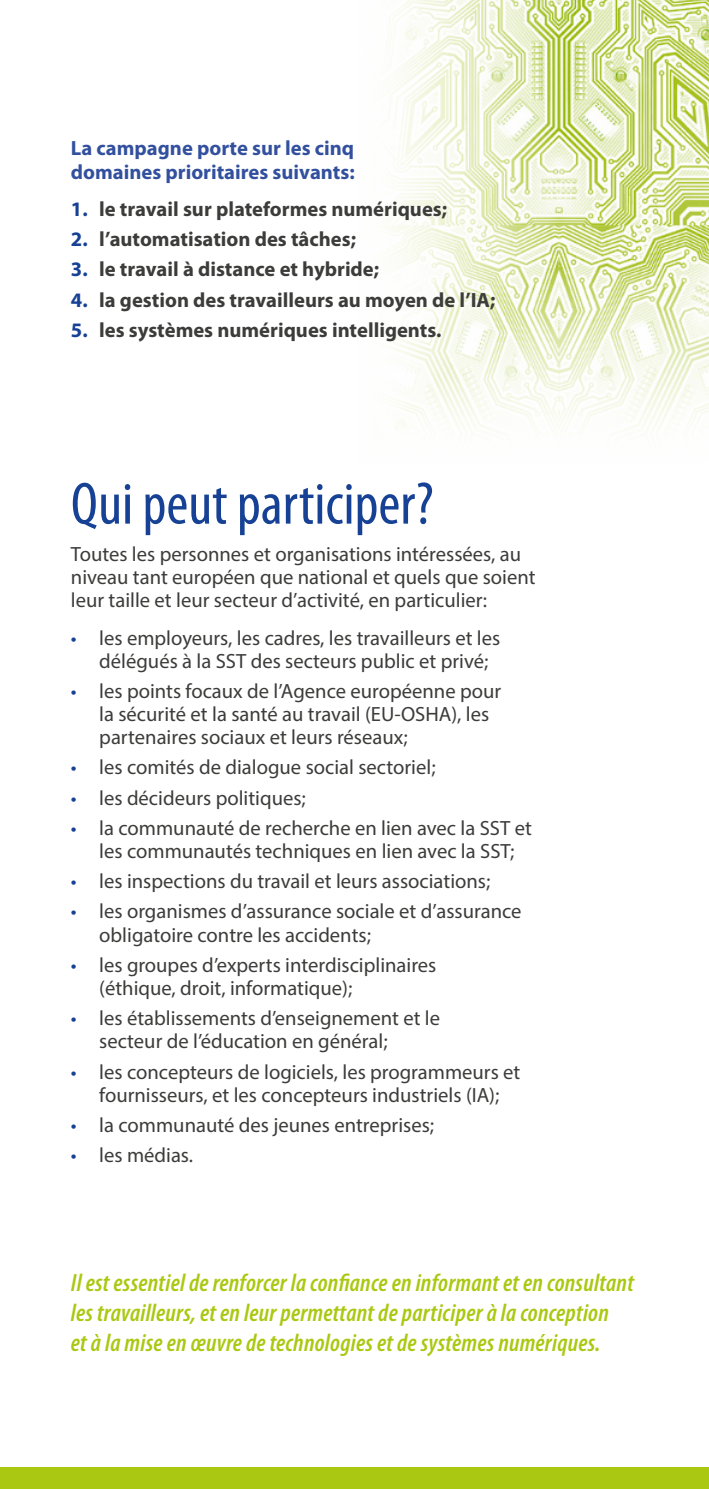
<style>
.page{position:relative;width:709px;height:1489px;background:#fff}
.page>*{position:absolute;margin:0;border:0;box-sizing:border-box;transform-origin:0 0}
.Title_H1{font:condensed 60px "Myriad Pro";color:#164194}
.catch_phrase{font:italic 600 condensed 25px/30px "Myriad Pro";letter-spacing:.01em;color:#aac811}
.t1{font:20.5px/23px "Myriad Pro";color:#3c3c3b}
.t2{font:700 20.5px "Myriad Pro";color:#3c3c3b}
.t3{font:700 20.5px/23px "Myriad Pro";color:#32509e}
.s1{color:#164194}
</style>
<div class="page">
<div style="left:0;top:1467px;width:709px;height:21px;background:#aac811"></div>
<img style="left:388px;top:0;width:321px;height:431px">
<p class="t3" style="left:71px;top:137px;width:285px">La campagne porte sur les cinq domaines prioritaires suivants:</p>
<p class="t2" style="left:71px;top:197px;width:378px"><span class="s1">1.</span> le travail sur plateformes numériques;</p>
<p class="t2" style="left:71px;top:228px;width:287px"><span class="s1">2.</span> l’automatisation des tâches;</p>
<p class="t2" style="left:71px;top:258px;width:310px"><span class="s1">3.</span> le travail à distance et hybride;</p>
<p class="t2" style="left:71px;top:288px;width:426px"><span class="s1">4.</span> la gestion des travailleurs au moyen de l’IA;</p>
<p class="t2" style="left:71px;top:318px;width:372px"><span class="s1">5.</span> les systèmes numériques intelligents.</p>
<h1 class="Title_H1" style="left:71px;top:467px;width:364px">Qui peut participer?</h1>
<p class="t1" style="left:71px;top:542px;width:466px">Toutes les personnes et organisations intéressées, au niveau tant européen que national et quels que soient leur taille et leur secteur d’activité, en particulier:</p>
<p class="t1" style="left:99px;top:625px;width:402px;text-indent:-28px"><span class="s1">•</span> les employeurs, les cadres, les travailleurs et les délégués à la SST des secteurs public et privé;</p>
<p class="t1" style="left:99px;top:679px;width:403px;text-indent:-28px"><span class="s1">•</span> les points focaux de l’Agence européenne pour la sécurité et la santé au travail (EU-OSHA), les partenaires sociaux et leurs réseaux;</p>
<p class="t1" style="left:71px;top:755px;width:366px"><span class="s1">•</span> les comités de dialogue social sectoriel;</p>
<p class="t1" style="left:71px;top:786px;width:236px"><span class="s1">•</span> les décideurs politiques;</p>
<p class="t1" style="left:71px;top:816px;width:462px;text-align:center"><span class="s1">•</span> la communauté de recherche en lien avec la SST et les communautés techniques en lien avec la SST;</p>
<p class="t1" style="left:71px;top:869px;width:421px"><span class="s1">•</span> les inspections du travail et leurs associations;</p>
<p class="t1" style="left:99px;top:899px;width:424px;text-indent:-28px"><span class="s1">•</span> les organismes d’assurance sociale et d’assurance obligatoire contre les accidents;</p>
<p class="t1" style="left:99px;top:953px;width:339px;text-indent:-28px"><span class="s1">•</span> les groupes d’experts interdisciplinaires (éthique, droit, informatique);</p>
<p class="t1" style="left:99px;top:1006px;width:342px;text-indent:-28px"><span class="s1">•</span> les établissements d’enseignement et le secteur de l’éducation en général;</p>
<p class="t1" style="left:71px;top:1059px;width:451px;text-align:center"><span class="s1">•</span> les concepteurs de logiciels, les programmeurs et fournisseurs, et les concepteurs industriels (IA);</p>
<p class="t1" style="left:71px;top:1113px;width:365px"><span class="s1">•</span> la communauté des jeunes entreprises;</p>
<p class="t1" style="left:71px;top:1143px;width:124px"><span class="s1">•</span> les médias.</p>
<p class="catch_phrase" style="left:71px;top:1267px;width:564px">Il est essentiel de renforcer la confiance en informant et en consultant les travailleurs, et en leur permettant de participer à la conception<br>et à la mise en œuvre de technologies et de systèmes numériques.</p>
</div>
